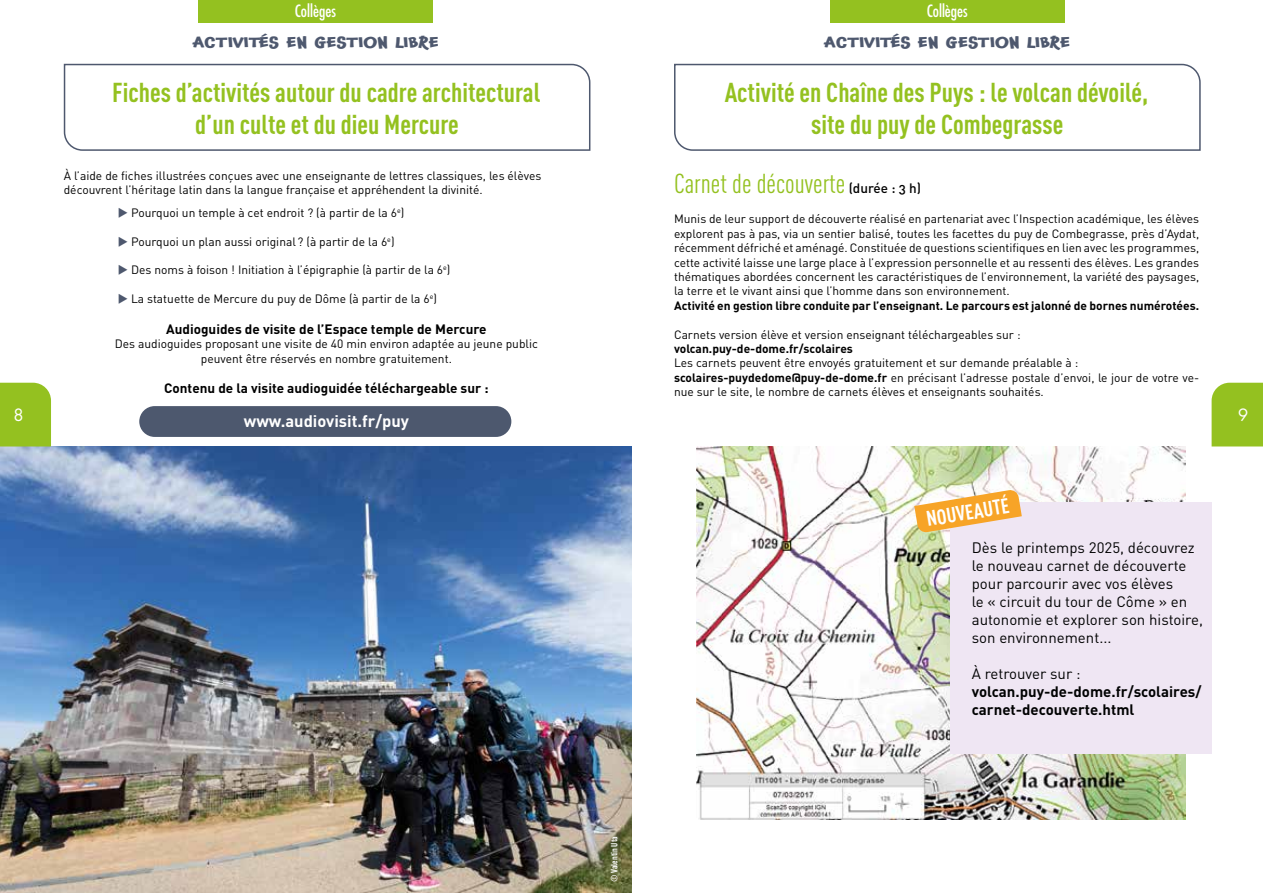
<style>
.page{position:relative;width:1263px;height:893px;background:#fff}
.page>*{position:absolute;margin:0;border:0;box-sizing:border-box;transform-origin:0 0}
.t1{font:700 27px/32.4px "DIN Cond";color:#94c120;text-align:center}
.t2{font:27px "DIN Cond";color:#94c120}
.t3{font:700 21px "DIN Cond";color:#fff}
.t4{font:condensed 16.5px "Futura";color:#fff}
.t5{font:700 16.5px "DIN";color:#fff}
.t6{font:16.5px "Futura";color:#fff}
.t7{font:15px/18px "DIN";color:#010202}
.t8{font:700 15px/18px "DIN";color:#010202}
.t9{font:700 14.1px "Chaloops";color:#4e586e;scale:1.33 1}
.t10{font:700 13.5px "DIN";color:#000}
.t11{font:12px/14.4px "DIN";color:#000}
.t12{font:700 12px "DIN";color:#000}
.t13{font:700 9px "DIN Cond";color:#fff}
.s1{font-family:"DIN Medium Alternate";font-size:13.5px;color:#000}
.s2{font-weight:700}
.s3{color:#4e586e}
</style>
<div class="page">
<div style="left:139px;top:406px;width:372px;height:31px;background:#4d586e;border-radius:15px"></div>
<img style="left:696px;top:446px;width:489px;height:374px">
<img style="left:0;top:446px;width:631px;height:447px">
<div style="left:0;top:383px;width:51px;height:63px;background:#94c120"></div>
<div style="left:1211px;top:383px;width:52px;height:63px;background:#94c120"></div>
<div style="left:830px;top:0;width:234px;height:23px;background:#94c120"></div>
<div style="left:198px;top:0;width:235px;height:23px;background:#94c120"></div>
<svg style="left:674px;top:63px;width:527px;height:88px"></svg>
<svg style="left:63px;top:63px;width:528px;height:88px"></svg>
<div style="left:950px;top:502px;width:261px;height:252px;background:#efe6f3"></div>
<svg style="left:914px;top:489px;width:108px;height:44px"></svg>
<h3 class="t4" style="left:295px;top:1px;width:42px">Col èges</h3>
<h3 class="t4" style="left:297px;top:1px;width:38px">Collège</h3>
<h3 class="t4" style="left:927px;top:1px;width:42px">Collèges</h3>
<p class="t9" style="left:193px;top:31px;width:186px">ACTIVITÉS EN GESTION LIBRE</p>
<p class="t9" style="left:824px;top:31px;width:186px">ACTIVITÉS EN GESTION LIBRE</p>
<h1 class="t1" style="left:725px;top:75px;width:425px">Activité en Chaîne des Puys : le volcan dévoilé, site du puy de Combegrasse</h1>
<h1 class="t2" style="left:674px;top:168px;width:249px">Carnet de découverte <span class="s1">(durée : 3 h)</span></h1>
<p class="t11" style="left:674px;top:212px;width:527px;text-align:justify">Munis de leur support de découverte réalisé en partenariat avec l’Inspection académique, les élèves explorent pas à pas, via un sentier balisé, toutes les facettes du puy de Combegrasse, près d’Aydat, récemment défriché et aménagé. Constituée de questions scientifiques en lien avec les programmes, cette activité laisse une large place à l’expression personnelle et au ressenti des élèves. Les grandes thématiques abordées concernent les caractéristiques de l’environnement, la variété des paysages, la terre et le vivant ainsi que l’homme dans son environnement.</p>
<p class="t12" style="left:674px;top:298px;width:527px">Activité en gestion libre conduite par l’enseignant. Le parcours est jalonné de bornes numérotées.</p>
<p class="t11" style="left:674px;top:327px;width:348px">Carnets version élève et version enseignant téléchargeables sur :</p>
<p class="t12" style="left:674px;top:341px;width:180px">volcan.puy-de-dome.fr/scolaires</p>
<p class="t11" style="left:674px;top:356px;width:527px">Les carnets peuvent être envoyés gratuitement et sur demande préalable à : <span class="s2">scolaires-puydedome@puy-de-dome.fr</span> en précisant l’adresse postale d’envoi, le jour de votre ve&shy;nue sur le site, le nombre de carnets élèves et enseignants souhaités.</p>
<h1 class="t1" style="left:112px;top:75px;width:429px">Fiches d’activités autour du cadre architectural d’un culte et du dieu Mercure</h1>
<p class="t11" style="left:64px;top:168px;width:479px">À l’aide de fiches illustrées conçues avec une enseignante de lettres classiques, les élèves découvrent l’héritage latin dans la langue française et appréhendent la divinité.</p>
<p class="t11" style="left:118px;top:205px;width:288px"><span class="s3">◆</span> Pourquoi un temple à cet endroit ? (à partir de la 6<sup>e</sup>)</p>
<p class="t11" style="left:118px;top:234px;width:278px"><span class="s3">◆</span> Pourquoi un plan aussi original ? (à partir de la 6<sup>e</sup>)</p>
<p class="t11" style="left:118px;top:263px;width:334px"><span class="s3">◆</span> Des noms à foison ! Initiation à l’épigraphie (à partir de la 6<sup>e</sup>)</p>
<p class="t11" style="left:118px;top:291px;width:321px"><span class="s3">◆</span> La statuette de Mercure du puy de Dôme (à partir de la 6<sup>e</sup>)</p>
<p class="t10" style="left:166px;top:320px;width:322px">Audioguides de visite de l’Espace temple de Mercure</p>
<p class="t11" style="left:115px;top:336px;width:425px;text-align:center">Des audioguides proposant une visite de 40 min environ adaptée au jeune public peuvent être réservés en nombre gratuitement.</p>
<p class="t10" style="left:164px;top:380px;width:326px">Contenu de la visite audioguidée téléchargeable sur :</p>
<h3 class="t5" style="left:244px;top:411px;width:167px">www.audiovisit.fr/puy</h3>
<h3 class="t6" style="left:14px;top:404px;width:12px">8</h3>
<h3 class="t6" style="left:1238px;top:404px;width:12px">9</h3>
<h2 class="t3" style="left:924px;top:507px;width:85px;rotate:-10deg">NOUVEAUTÉ</h2>
<p class="t13" style="left:609px;top:882px;width:48px;rotate:-90deg">© Valentin Uta</p>
<p class="t7" style="left:972px;top:538px;width:233px">Dès le printemps 2025, découvrez le nouveau carnet de découverte pour parcourir avec vos élèves<br>le « circuit du tour de Côme » en autonomie et explorer son histoire, son environnement...</p>
<p class="t7" style="left:972px;top:664px;width:110px">À retrouver sur :</p>
<p class="t8" style="left:972px;top:682px;width:231px">volcan.puy-de-dome.fr/scolaires/ carnet-decouverte.html</p>
</div>
